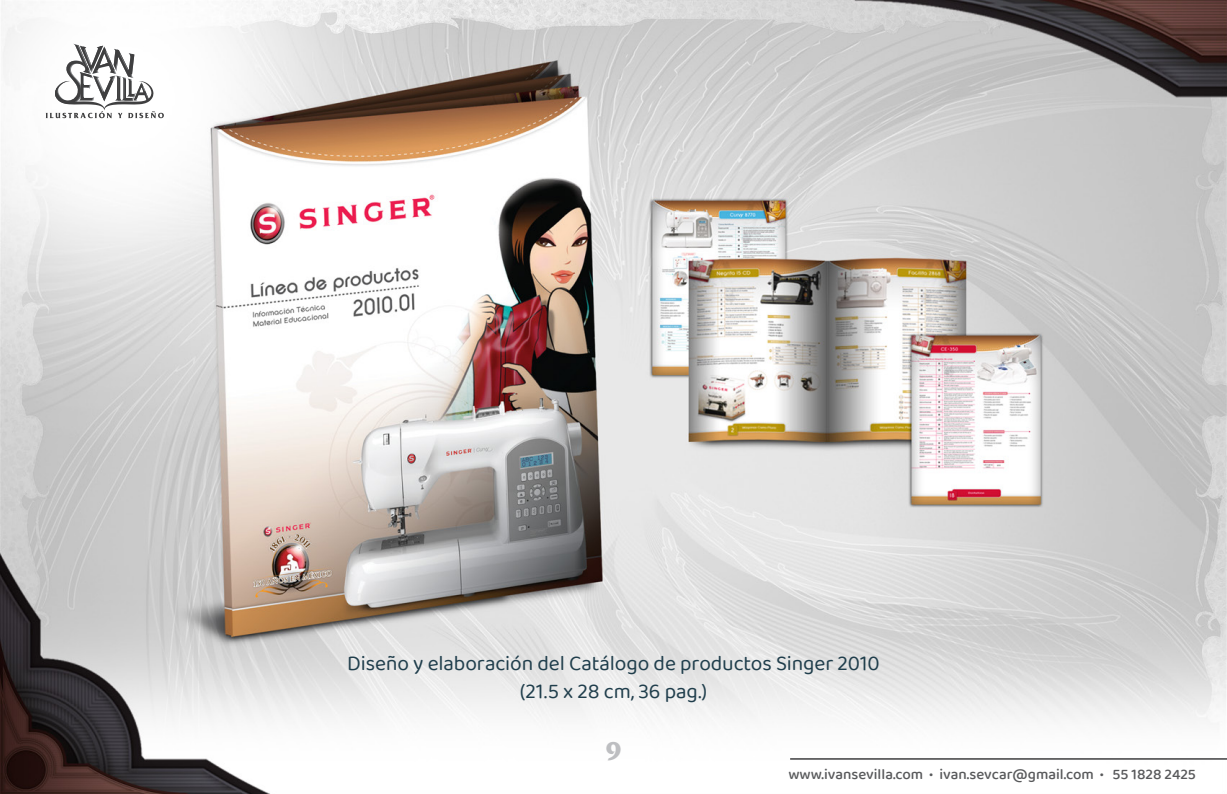
<style>
.page{position:relative;width:1227px;height:794px;background:#fff}
.page>*{position:absolute;margin:0;border:0;box-sizing:border-box;transform-origin:0 0}
.t1{font:700 27px "France";color:#bdbec1}
.t2{font:21px/28.5px "Baloo Chettan 2";letter-spacing:-.005em;color:#203e4c;text-align:center}
.t3{font:500 15px "Baloo 2";color:#58595b}
</style>
<div class="page">
<img style="left:0;top:0;width:1227px;height:793px">
<svg style="left:46px;top:44px;width:118px;height:74px"></svg>
<hr style="left:790px;top:758px;width:437px;height:1px;background:#3f3f40">
<p class="t2" style="left:347px;top:648px;width:534px">Diseño y elaboración del Catálogo de productos Singer 2010 (21.5 x 28 cm, 36 pag.)</p>
<p class="t1" style="left:606px;top:736px;width:17px">9</p>
<p class="t3" style="left:788px;top:763px;width:409px">www.ivansevilla.com • ivan.sevcar@gmail.com • 55 1828 2425</p>
</div>
